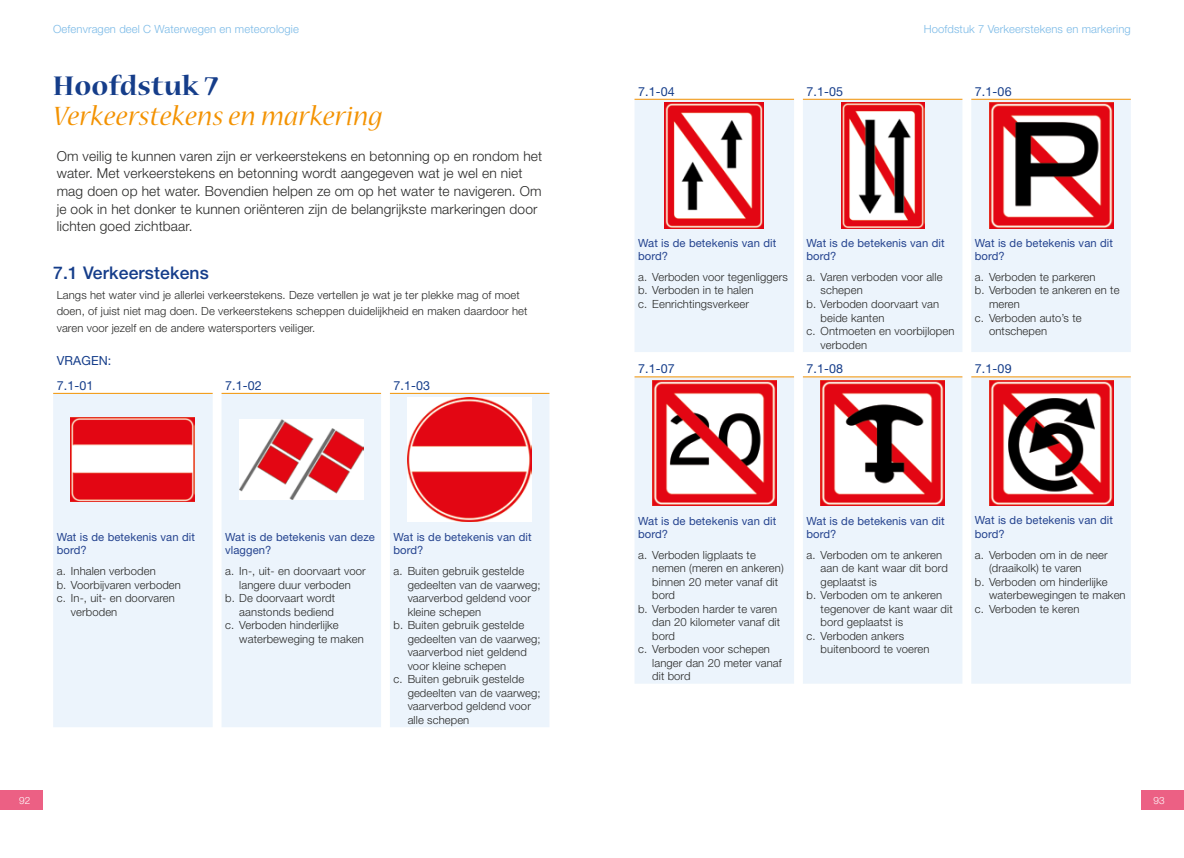
<style>
.page{position:relative;width:1184px;height:858px;background:#fff}
.page>*{position:absolute;margin:0;border:0;box-sizing:border-box;transform-origin:0 0}
.t1{font:italic 30px "Nueva Std";letter-spacing:.01em;color:#f39200}
.t2{font:700 30px "Nueva Std";letter-spacing:.01em;color:#153d8a}
.t3{font:500 17.5px "Helvetica Neue LT Std";letter-spacing:.01em;color:#153d8a}
.t4{font:300 13.75px/17.5px "Helvetica Neue LT Std";letter-spacing:.01em;color:#282827}
.t5{font:12.5px/24.8px "Helvetica Neue LT Std";letter-spacing:.01em;color:#153d8a}
.t6{font:300 11.25px/13.5px "Helvetica Neue LT Std";letter-spacing:.01em;color:#282827}
.t7{font:11.25px/13.5px "Helvetica Neue LT Std";letter-spacing:.01em;color:#24438f}
.t8{font:300 11.25px "Helvetica Neue LT Std";letter-spacing:.01em;color:#7bbae7}
.t9{font:300 10px "Helvetica Neue LT Std";color:#fff}
</style>
<div class="page">
<div style="left:1141px;top:790px;width:42px;height:20px;background:#ec6084"></div>
<div style="left:0;top:790px;width:43px;height:20px;background:#ec6084"></div>
<svg style="left:634px;top:99px;width:496px;height:584px;background:#edf3fa"></svg>
<hr style="left:634px;top:99px;width:160px;height:1px;background:#f39200">
<hr style="left:803px;top:99px;width:159px;height:1px;background:#f39200">
<hr style="left:971px;top:99px;width:159px;height:1px;background:#f39200">
<hr style="left:634px;top:376px;width:160px;height:1px;background:#f39200">
<hr style="left:803px;top:376px;width:159px;height:1px;background:#f39200">
<hr style="left:971px;top:376px;width:159px;height:1px;background:#f39200">
<img style="left:665px;top:103px;width:98px;height:125px">
<img style="left:841px;top:103px;width:83px;height:125px">
<img style="left:989px;top:103px;width:124px;height:125px">
<img style="left:652px;top:380px;width:124px;height:126px">
<img style="left:820px;top:380px;width:124px;height:125px">
<img style="left:989px;top:380px;width:124px;height:125px">
<svg style="left:53px;top:392px;width:496px;height:1px"></svg>
<div style="left:53px;top:393px;width:496px;height:334px;background:#ecf4fc"></div>
<hr style="left:53px;top:393px;width:160px;height:1px;background:#f39200">
<hr style="left:221px;top:393px;width:160px;height:1px;background:#f39200">
<hr style="left:390px;top:393px;width:159px;height:1px;background:#f39200">
<img style="left:71px;top:418px;width:124px;height:83px">
<img style="left:239px;top:419px;width:124px;height:80px">
<img style="left:407px;top:397px;width:124px;height:124px">
<p class="t8" style="left:53px;top:22px;width:247px">Oefenvragen deel C Waterwegen en meteorologie</p>
<p class="t8" style="left:923px;top:22px;width:209px">Hoofdstuk 7 Verkeerstekens en markering</p>
<h1 class="t2" style="left:53px;top:72px;width:167px">Hoofdstuk 7</h1>
<h1 class="t1" style="left:53px;top:102px;width:331px">Verkeerstekens en markering</h1>
<p class="t4" style="left:57px;top:147px;width:487px">Om veilig te kunnen varen zijn er verkeerstekens en betonning op en rondom het water. Met verkeerstekens en betonning wordt aangegeven wat je wel en niet mag doen op het water. Bovendien helpen ze om op het water te navigeren. Om je ook in het donker te kunnen oriënteren zijn de belangrijkste markeringen door lichten goed zichtbaar.</p>
<h2 class="t3" style="left:53px;top:262px;width:157px">7.1 Verkeerstekens</h2>
<p class="t6" style="left:57px;top:287px;width:472px;line-height:16.2px">Langs het water vind je allerlei verkeerstekens. Deze vertellen je wat je ter plekke mag of moet doen, of juist niet mag doen. De verkeerstekens scheppen duidelijkheid en maken daardoor het varen voor jezelf en de andere watersporters veiliger.</p>
<p class="t5" style="left:57px;top:348px;width:56px">VRAGEN:<br>7.1-01</p>
<p class="t5" style="left:225px;top:373px;width:38px">7.1-02</p>
<p class="t5" style="left:393px;top:373px;width:38px">7.1-03</p>
<p class="t7" style="left:57px;top:530px;width:140px">Wat is de betekenis van dit bord?</p>
<p class="t6" style="left:57px;top:564px;width:101px">a. Inhalen verboden</p>
<p class="t6" style="left:57px;top:577px;width:126px">b. Voorbijvaren verboden</p>
<p class="t6" style="left:57px;top:591px;width:120px">c. In-, uit- en doorvaren</p>
<p class="t6" style="left:71px;top:604px;width:48px">verboden</p>
<p class="t7" style="left:225px;top:530px;width:151px">Wat is de betekenis van deze vlaggen?</p>
<p class="t6" style="left:225px;top:564px;width:142px">a. In-, uit- en doorvaart voor</p>
<p class="t6" style="left:239px;top:577px;width:113px">langere duur verboden</p>
<p class="t6" style="left:225px;top:591px;width:111px">b. De doorvaart wordt</p>
<p class="t6" style="left:239px;top:604px;width:96px">aanstonds bediend</p>
<p class="t6" style="left:225px;top:618px;width:115px">c. Verboden hinderlijke</p>
<p class="t6" style="left:239px;top:631px;width:126px">waterbeweging te maken</p>
<p class="t7" style="left:393px;top:530px;width:140px">Wat is de betekenis van dit bord?</p>
<p class="t6" style="left:393px;top:564px;width:132px">a. Buiten gebruik gestelde</p>
<p class="t6" style="left:407px;top:577px;width:134px">gedeelten van de vaarweg;</p>
<p class="t6" style="left:407px;top:591px;width:125px">vaarverbod geldend voor</p>
<p class="t6" style="left:407px;top:604px;width:75px">kleine schepen</p>
<p class="t6" style="left:393px;top:618px;width:132px">b. Buiten gebruik gestelde</p>
<p class="t6" style="left:407px;top:631px;width:134px">gedeelten van de vaarweg;</p>
<p class="t6" style="left:407px;top:645px;width:121px">vaarverbod niet geldend</p>
<p class="t6" style="left:407px;top:658px;width:100px">voor kleine schepen</p>
<p class="t6" style="left:393px;top:672px;width:132px">c. Buiten gebruik gestelde</p>
<p class="t6" style="left:407px;top:685px;width:134px">gedeelten van de vaarweg;</p>
<p class="t6" style="left:407px;top:699px;width:125px">vaarverbod geldend voor</p>
<p class="t6" style="left:407px;top:712px;width:63px">alle schepen</p>
<p class="t5" style="left:638px;top:79px;width:38px">7.1-04</p>
<p class="t5" style="left:806px;top:79px;width:38px">7.1-05</p>
<p class="t5" style="left:974px;top:79px;width:38px">7.1-06</p>
<p class="t7" style="left:638px;top:236px;width:140px">Wat is de betekenis van dit bord?</p>
<p class="t6" style="left:638px;top:270px;width:151px">a. Verboden voor tegenliggers b. Verboden in te halen<br>c. Eenrichtingsverkeer</p>
<p class="t7" style="left:806px;top:236px;width:140px">Wat is de betekenis van dit bord?</p>
<p class="t6" style="left:806px;top:270px;width:138px">a. Varen verboden voor alle</p>
<p class="t6" style="left:820px;top:283px;width:44px">schepen</p>
<p class="t6" style="left:806px;top:297px;width:134px">b. Verboden doorvaart van</p>
<p class="t6" style="left:820px;top:310px;width:65px">beide kanten</p>
<p class="t6" style="left:806px;top:324px;width:149px">c. Ontmoeten en voorbijlopen</p>
<p class="t6" style="left:820px;top:337px;width:48px">verboden</p>
<p class="t7" style="left:974px;top:236px;width:140px">Wat is de betekenis van dit bord?</p>
<p class="t6" style="left:974px;top:270px;width:122px">a. Verboden te parkeren</p>
<p class="t6" style="left:974px;top:283px;width:146px">b. Verboden te ankeren en te</p>
<p class="t6" style="left:989px;top:297px;width:32px">meren</p>
<p class="t6" style="left:974px;top:310px;width:108px">c. Verboden auto’s te</p>
<p class="t6" style="left:989px;top:324px;width:60px">ontschepen</p>
<p class="t5" style="left:638px;top:356px;width:38px">7.1-07</p>
<p class="t5" style="left:806px;top:356px;width:38px">7.1-08</p>
<p class="t5" style="left:974px;top:356px;width:38px">7.1-09</p>
<p class="t7" style="left:638px;top:513px;width:140px">Wat is de betekenis van dit bord?</p>
<p class="t6" style="left:638px;top:547px;width:119px">a. Verboden ligplaats te</p>
<p class="t6" style="left:652px;top:561px;width:133px">nemen (meren en ankeren)</p>
<p class="t6" style="left:652px;top:574px;width:127px">binnen 20 meter vanaf dit</p>
<p class="t6" style="left:652px;top:588px;width:24px">bord</p>
<p class="t6" style="left:638px;top:601px;width:141px">b. Verboden harder te varen</p>
<p class="t6" style="left:652px;top:615px;width:129px">dan 20 kilometer vanaf dit</p>
<p class="t6" style="left:652px;top:628px;width:24px">bord</p>
<p class="t6" style="left:638px;top:642px;width:133px">c. Verboden voor schepen</p>
<p class="t6" style="left:652px;top:655px;width:131px">langer dan 20 meter vanaf</p>
<p class="t6" style="left:652px;top:669px;width:40px">dit bord</p>
<p class="t7" style="left:806px;top:513px;width:140px">Wat is de betekenis van dit bord?</p>
<p class="t6" style="left:806px;top:547px;width:137px">a. Verboden om te ankeren</p>
<p class="t6" style="left:820px;top:561px;width:129px">aan de kant waar dit bord</p>
<p class="t6" style="left:820px;top:574px;width:58px">geplaatst is</p>
<p class="t6" style="left:806px;top:588px;width:137px">b. Verboden om te ankeren</p>
<p class="t6" style="left:820px;top:601px;width:134px">tegenover de kant waar dit</p>
<p class="t6" style="left:820px;top:615px;width:84px">bord geplaatst is</p>
<p class="t6" style="left:806px;top:628px;width:99px">c. Verboden ankers</p>
<p class="t6" style="left:820px;top:642px;width:110px">buitenboord te voeren</p>
<p class="t7" style="left:974px;top:513px;width:140px">Wat is de betekenis van dit bord?</p>
<p class="t6" style="left:974px;top:547px;width:134px">a. Verboden om in de neer</p>
<p class="t6" style="left:989px;top:561px;width:94px">(draaikolk) te varen</p>
<p class="t6" style="left:974px;top:574px;width:134px">b. Verboden om hinderlijke</p>
<p class="t6" style="left:989px;top:588px;width:138px">waterbewegingen te maken</p>
<p class="t6" style="left:974px;top:601px;width:106px">c. Verboden te keren</p>
<p class="t9" style="left:19px;top:794px;width:13px">92</p>
<p class="t9" style="left:1153px;top:794px;width:13px">93</p>
</div>
